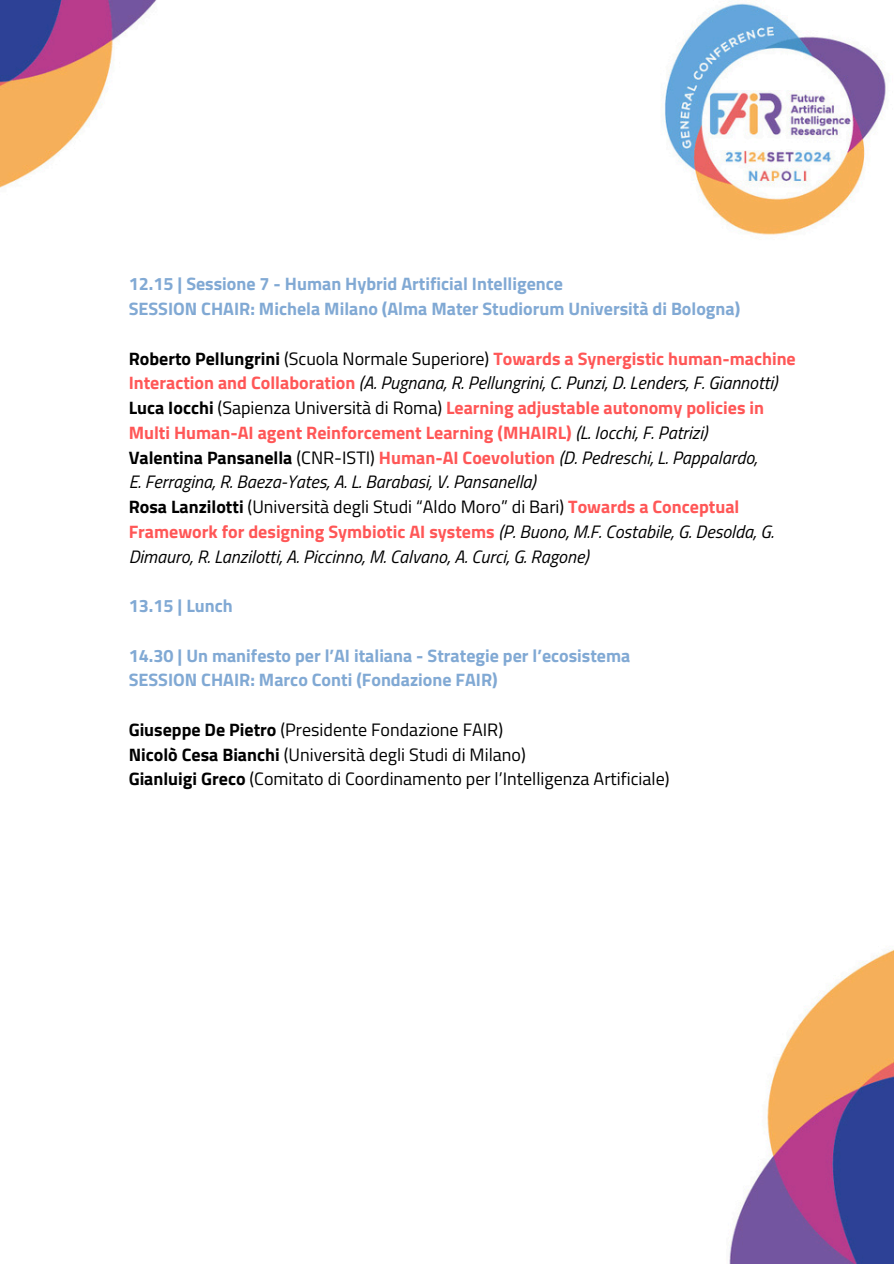
<style>
.page{position:relative;width:894px;height:1264px;background:#fff}
.page>*{position:absolute;margin:0;border:0;box-sizing:border-box;transform-origin:0 0}
.t1{font:italic 18px/24.8px "Titillium Web";color:#000}
.t2{font:700 18px/24.8px "Titillium Web";color:#ff5757}
.t3{font:700 18px/24.8px "Titillium Web";color:#81a9d4}
.t4{font:18px "Titillium Web";color:#000}
.s1{color:#000}
.s2{font-weight:400;color:#000}
.s3{font-weight:400;font-style:italic;color:#000}
.s4{font-weight:700;font-style:normal}
.s5{font-style:normal}
.s6{font-weight:700;font-style:normal;color:#ff5757}
.s7{font-weight:700}
</style>
<div class="page">
<img style="left:0;top:0;width:893px;height:1263px">
<h1 class="t3" style="left:129px;top:271px;width:613px">12.15 | Sessione 7 - Human Hybrid Artificial Intelligence<br>SESSION CHAIR: Michela Milano (Alma Mater Studiorum Università di Bologna)</h1>
<p class="t2" style="left:129px;top:345px;width:668px"><span class="s1">Roberto Pellungrini</span> <span class="s2">(Scuola Normale Superiore)</span> Towards a Synergistic human-machine<br>Interaction and Collaboration <span class="s3">(A. Pugnana, R. Pellungrini, C. Punzi, D. Lenders, F. Giannotti)</span></p>
<p class="t2" style="left:129px;top:395px;width:636px"><span class="s1">Luca Iocchi</span> <span class="s2">(Sapienza Università di Roma)</span> Learning adjustable autonomy policies in<br>Multi Human-AI agent Reinforcement Learning (MHAIRL) <span class="s3">(L. Iocchi, F. Patrizi)</span></p>
<p class="t1" style="left:129px;top:444px;width:630px"><span class="s4">Valentina Pansanella</span> <span class="s5">(CNR-ISTI)</span> <span class="s6">Human-AI Coevolution</span> (D. Pedreschi, L. Pappalardo,</p>
<p class="t1" style="left:129px;top:469px;width:408px">E. Ferragina, R. Baeza-Yates, A. L. Barabasi, V. Pansanella)</p>
<p class="t1" style="left:129px;top:494px;width:646px"><span class="s4">Rosa Lanzilotti</span> <span class="s5">(Università degli Studi “Aldo Moro” di Bari)</span> <span class="s6">Towards a Conceptual<br>Framework for designing Symbiotic AI systems</span> (P. Buono, M.F. Costabile, G. Desolda, G.<br>Dimauro, R. Lanzilotti, A. Piccinno, M. Calvano, A. Curci, G. Ragone)</p>
<h1 class="t3" style="left:129px;top:593px;width:105px">13.15 | Lunch</h1>
<h1 class="t3" style="left:129px;top:642px;width:503px">14.30 | Un manifesto per l’AI italiana - Strategie per l’ecosistema<br>SESSION CHAIR: Marco Conti (Fondazione FAIR)</h1>
<p class="t4" style="left:129px;top:715px;width:376px"><span class="s7">Giuseppe De Pietro</span> (Presidente Fondazione FAIR)</p>
<p class="t4" style="left:129px;top:740px;width:398px"><span class="s7">Nicolò Cesa Bianchi</span> (Università degli Studi di Milano)</p>
<p class="t4" style="left:129px;top:765px;width:542px"><span class="s7">Gianluigi Greco</span> (Comitato di Coordinamento per l’Intelligenza Artificiale)</p>
</div>
